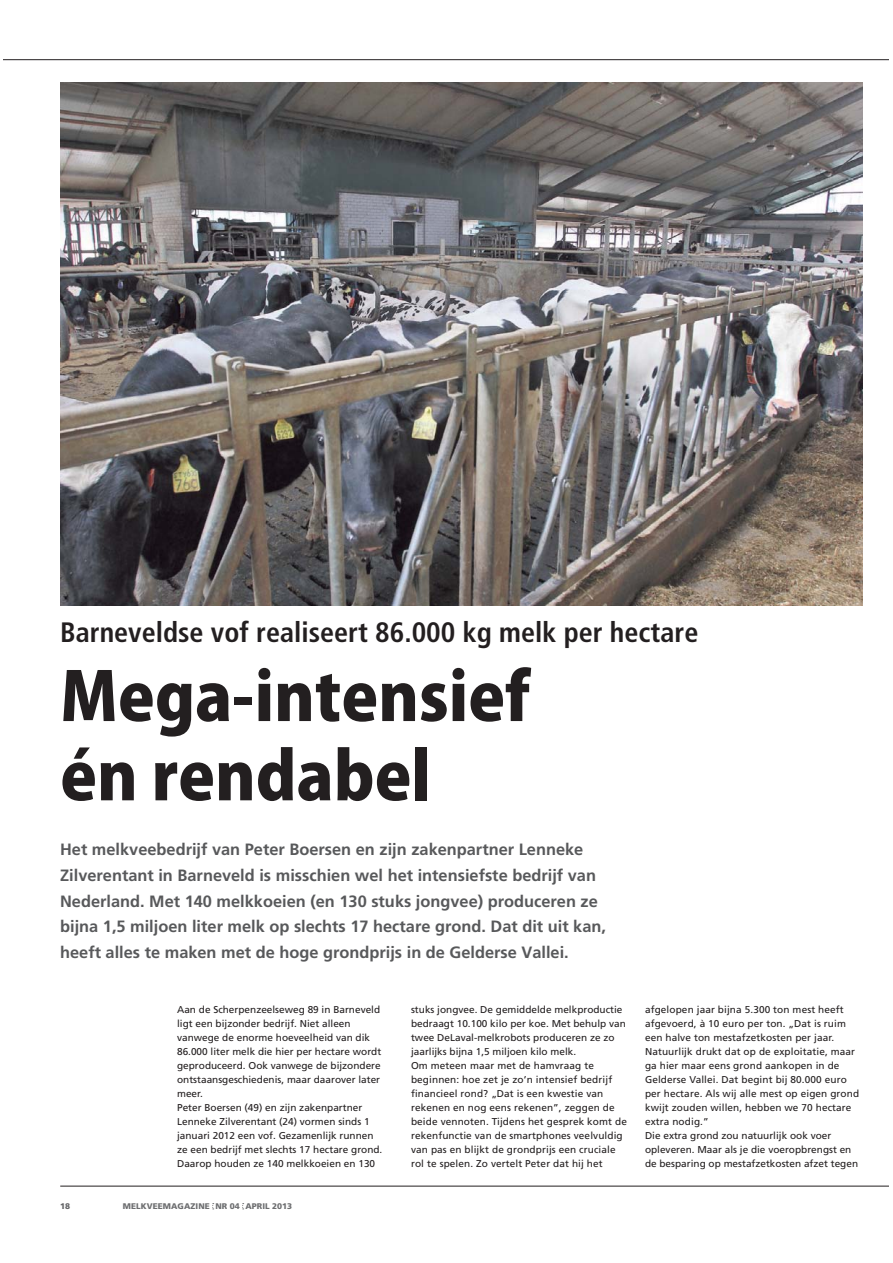
<style>
.page{position:relative;width:893px;height:1263px;background:#fff}
.page>*{position:absolute;margin:0;border:0;box-sizing:border-box;transform-origin:0 0}
.t1{font:66px/79.3px "Koz Go Pro Heavy 90 msp RKSJ H";color:#231f20}
.t2{font:700 condensed 28.05px "Frutiger LT Std";color:#231f20}
.t3{font:700 16.35px/25.7px "Frutiger LT Std";color:#58595b}
.t4{font:9.9px/14.1px "Frutiger LT Std";color:#231f20}
.t5{font:900 8.25px "Frutiger LT Std";letter-spacing:.01em;color:#6d6e70}
.t6{font:900 8.25px "Frutiger LT Std";color:#636466}
</style>
<div class="page">
<img style="left:60px;top:83px;width:802px;height:523px">
<hr style="left:4px;top:59px;width:885px;height:1px;background:#231f20">
<hr style="left:60px;top:1186px;width:829px;height:1px;background:#231f20">
<h2 class="t2" style="left:60px;top:620px;width:640px">Barneveldse vof realiseert 86.000 kg melk per hectare</h2>
<h1 class="t1" style="left:60px;top:666px;width:471px">Mega-intensief én rendabel</h1>
<p class="t3" style="left:60px;top:837px;width:547px">Het melkveebedrijf van Peter Boersen en zijn zakenpartner Lenneke Zilverentant in Barneveld is misschien wel het intensiefste bedrijf van Nederland. Met 140 melkkoeien (en 130 stuks jongvee) produceren ze bijna 1,5 miljoen liter melk op slechts 17 hectare grond. Dat dit uit kan, heeft alles te maken met de hoge grondprijs in de Gelderse Vallei.</p>
<p class="t4" style="left:177px;top:1003px;width:207px">Aan de Scherpenzeelseweg 89 in Barneveld ligt een bijzonder bedrijf. Niet alleen vanwege de enorme hoeveelheid van dik 86.000 liter melk die hier per hectare wordt geproduceerd. Ook vanwege de bijzondere ontstaansgeschiedenis, maar daarover later meer.<br>Peter Boersen (49) en zijn zakenpartner Lenneke Zilverentant (24) vormen sinds 1 januari 2012 een vof. Gezamenlijk runnen ze een bedrijf met slechts 17 hectare grond.<br>Daarop houden ze 140 melkkoeien en 130</p>
<p class="t4" style="left:411px;top:1003px;width:217px">stuks jongvee. De gemiddelde melkproductie bedraagt 10.100 kilo per koe. Met behulp van twee DeLaval-melkrobots produceren ze zo jaarlijks bijna 1,5 miljoen kilo melk.<br>Om meteen maar met de hamvraag te beginnen: hoe zet je zo’n intensief bedrijf financieel rond? „Dat is een kwestie van rekenen en nog eens rekenen”, zeggen de beide vennoten. Tijdens het gesprek komt de rekenfunctie van de smartphones veelvuldig van pas en blijkt de grondprijs een cruciale rol te spelen. Zo vertelt Peter dat hij het</p>
<p class="t4" style="left:645px;top:1003px;width:216px">afgelopen jaar bijna 5.300 ton mest heeft afgevoerd, à 10 euro per ton. „Dat is ruim een halve ton mestafzetkosten per jaar.<br>Natuurlijk drukt dat op de exploitatie, maar ga hier maar eens grond aankopen in de Gelderse Vallei. Dat begint bij 80.000 euro per hectare. Als wij alle mest op eigen grond kwijt zouden willen, hebben we 70 hectare extra nodig.”<br>Die extra grond zou natuurlijk ook voer opleveren. Maar als je die voeropbrengst en de besparing op mestafzetkosten afzet tegen</p>
<p class="t6" style="left:60px;top:1203px;width:12px">18</p>
<p class="t5" style="left:123px;top:1203px;width:171px">MELKVEEMAGAZINE NR 04 APRIL 2013</p>
</div>
